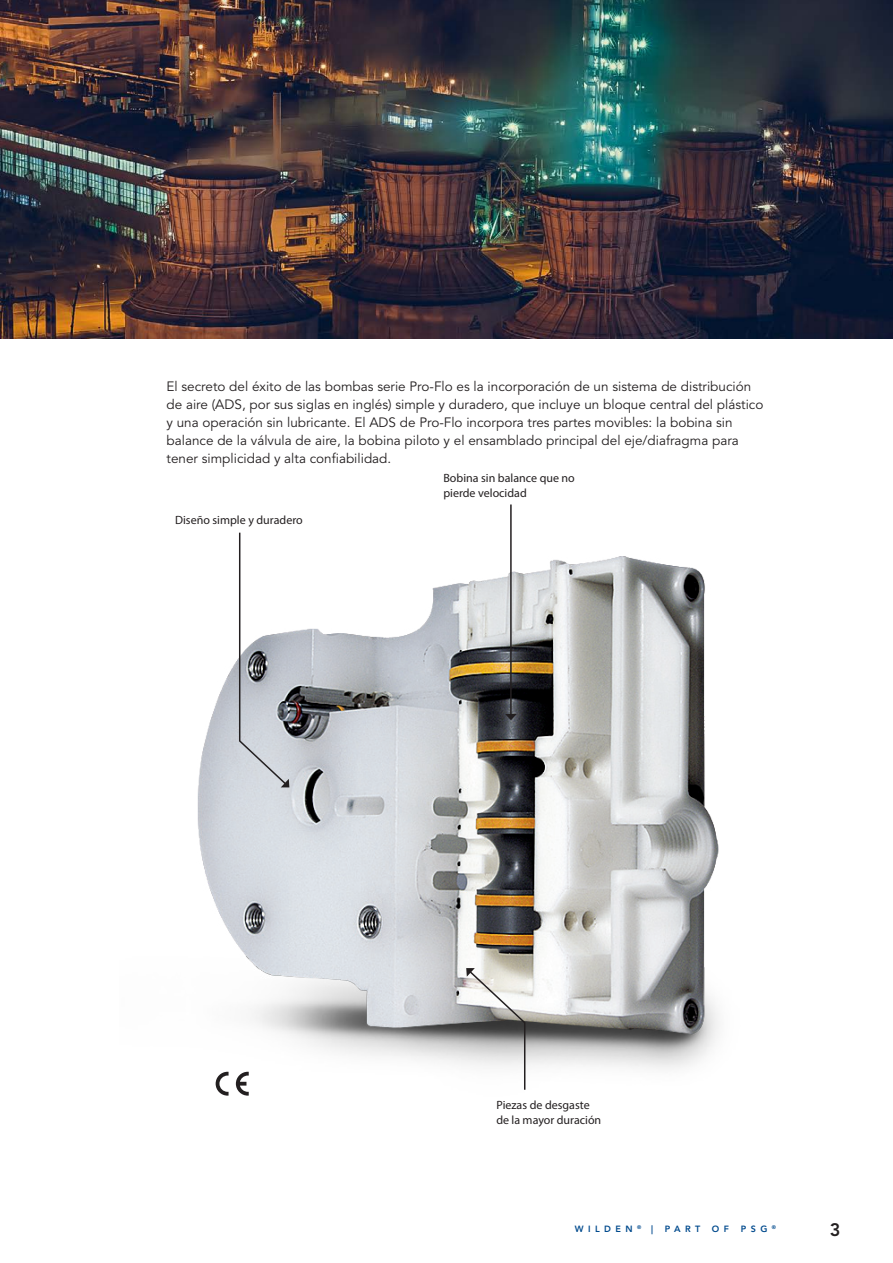
<style>
.page{position:relative;width:893px;height:1263px;background:#fff}
.page>*{position:absolute;margin:0;border:0;box-sizing:border-box;transform-origin:0 0}
.t1{font:800 18px "Avenir";color:#231f20}
.Body_Text{font:13.5px/18px "Avenir";color:#231f20}
.Bullet_Text{font:12px/15px "Myriad Pro";color:#231f20}
.t2{font:800 9px "Avenir";letter-spacing:.5em;color:#004a8d}
.t3{font:800 5.25px "Avenir";color:#004a8d}
.s1{font-size:9px}
</style>
<div class="page">
<img style="left:0;top:0;width:893px;height:338px">
<img style="left:197px;top:556px;width:522px;height:540px">
<hr style="left:510px;top:504px;width:2px;height:211px;background:#231f20">
<svg style="left:505px;top:714px;width:12px;height:6px"></svg>
<svg style="left:466px;top:968px;width:60px;height:123px"></svg>
<svg style="left:238px;top:532px;width:51px;height:255px"></svg>
<svg style="left:216px;top:1072px;width:13px;height:24px"></svg>
<svg style="left:236px;top:1072px;width:13px;height:23px"></svg>
<p class="Body_Text" style="left:167px;top:378px;width:598px">El secreto del éxito de las bombas serie Pro-Flo es la incorporación de un sistema de distribución de aire (ADS, por sus siglas en inglés) simple y duradero, que incluye un bloque central del plástico y una operación sin lubricante. El ADS de Pro-Flo incorpora tres partes movibles: la bobina sin balance de la válvula de aire, la bobina piloto y el ensamblado principal del eje/diafragma para tener simplicidad y alta confiabilidad.</p>
<p class="Bullet_Text" style="left:443px;top:470px;width:133px">Bobina sin balance que no pierde velocidad</p>
<p class="Bullet_Text" style="left:175px;top:512px;width:129px">Diseño simple y duradero</p>
<p class="Bullet_Text" style="left:496px;top:1097px;width:106px">Piezas de desgaste de la mayor duración</p>
<p class="t2" style="left:575px;top:1224px;width:59px">WILDEN</p>
<h1 class="t1" style="left:830px;top:1219px;width:12px">3</h1>
<p class="t3" style="left:637px;top:1224px;width:17px">® <span class="s1">|</span></p>
<p class="t2" style="left:665px;top:1224px;width:37px">PART</p>
<p class="t2" style="left:712px;top:1224px;width:19px">O F</p>
<p class="t2" style="left:741px;top:1224px;width:37px">PSG <sup>®</sup></p>
</div>
